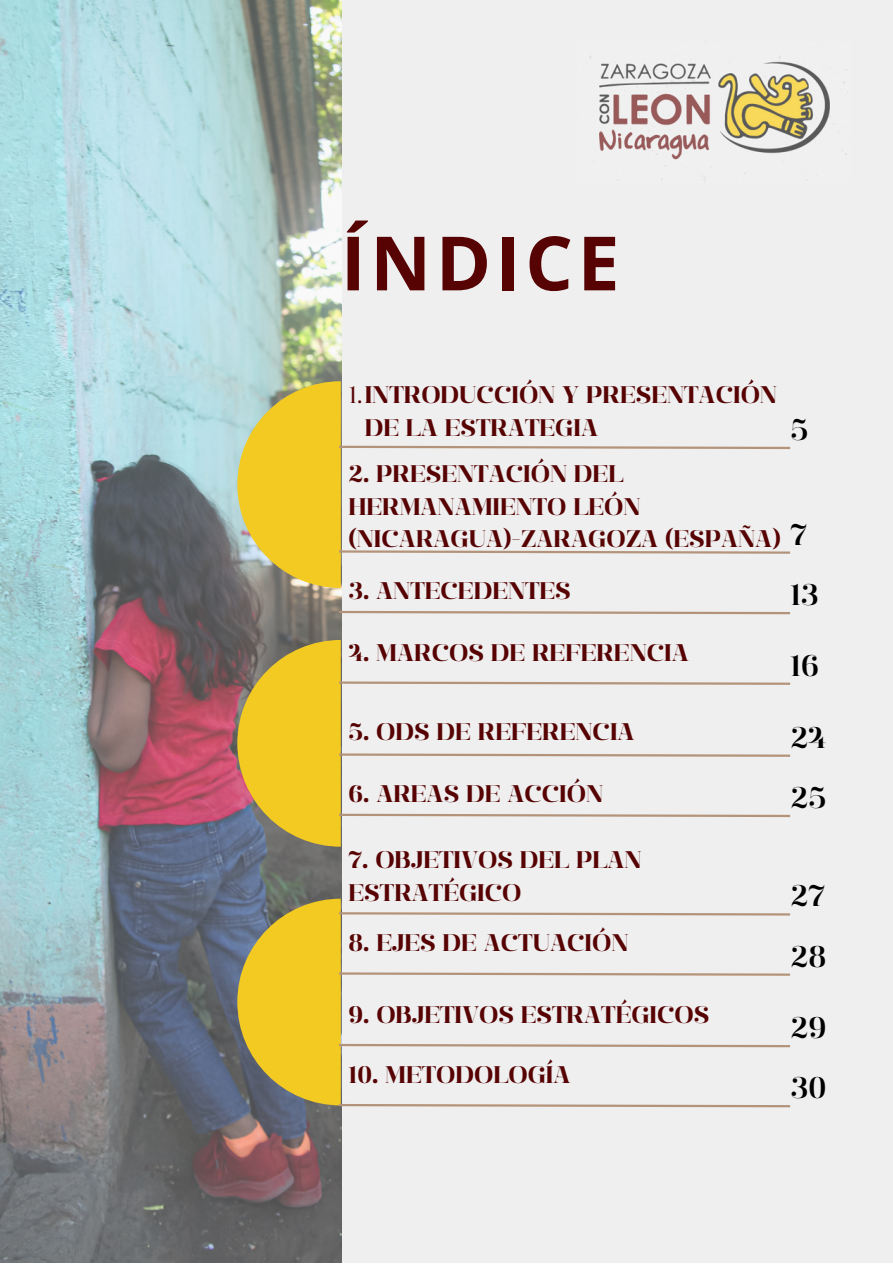
<style>
.page{position:relative;width:893px;height:1264px;background:#fff}
.page>*{position:absolute;margin:0;border:0;box-sizing:border-box;transform-origin:0 0}
.t1{font:700 75px "Open Sans";letter-spacing:.06em;color:#570304}
.t2{font:29.85px "Manison 600";color:#000}
.t3{font:24px/32.5px "Manison 700";color:#570304}
.s1{font-family:"Manison 400"}
</style>
<div class="page">
<div style="left:0;top:0;width:892px;height:1262px;background:#efefef"></div>
<img style="left:0;top:0;width:341px;height:1262px">
<svg style="left:237px;top:381px;width:554px;height:207px"></svg>
<svg style="left:337px;top:609px;width:454px;height:6px"></svg>
<svg style="left:237px;top:640px;width:554px;height:206px"></svg>
<img style="left:590px;top:56px;width:258px;height:124px">
<svg style="left:237px;top:898px;width:554px;height:210px"></svg>
<p class="t1" style="left:341px;top:210px;width:280px">ÍNDICE</p>
<p class="t3" style="left:364px;top:378px;width:414px;text-indent:-15px"><span class="s1">1.</span>INTRODUCCIÓN Y PRESENTACIÓN<br>DE LA ESTRATEGIA</p>
<p class="t3" style="left:348px;top:457px;width:434px">2. PRESENTACIÓN DEL<br>HERMANAMIENTO LEÓN (NICARAGUA)-ZARAGOZA (ESPAÑA)</p>
<p class="t3" style="left:348px;top:574px;width:224px">3. ANTECEDENTES</p>
<p class="t2" style="left:790px;top:412px;width:19px">5</p>
<p class="t2" style="left:790px;top:517px;width:18px">7</p>
<p class="t2" style="left:790px;top:577px;width:30px">13</p>
<p class="t3" style="left:348px;top:636px;width:342px">4. MARCOS DE REFERENCIA</p>
<p class="t2" style="left:790px;top:648px;width:30px">16</p>
<p class="t3" style="left:348px;top:715px;width:287px">5. ODS DE REFERENCIA</p>
<p class="t3" style="left:348px;top:777px;width:256px">6. AREAS DE ACCIÓN</p>
<p class="t3" style="left:348px;top:843px;width:294px">7. OBJETIVOS DEL PLAN<br>ESTRATÉGICO</p>
<p class="t3" style="left:348px;top:926px;width:281px">8. EJES DE ACTUACIÓN</p>
<p class="t3" style="left:348px;top:998px;width:362px">9. OBJETIVOS ESTRATÉGICOS</p>
<p class="t3" style="left:348px;top:1058px;width:223px">10. METODOLOGÍA</p>
<p class="t2" style="left:790px;top:720px;width:37px">24</p>
<p class="t2" style="left:790px;top:780px;width:37px">25</p>
<p class="t2" style="left:790px;top:878px;width:36px">27</p>
<p class="t2" style="left:790px;top:938px;width:37px">28</p>
<p class="t2" style="left:790px;top:1010px;width:37px">29</p>
<p class="t2" style="left:790px;top:1070px;width:37px">30</p>
</div>
